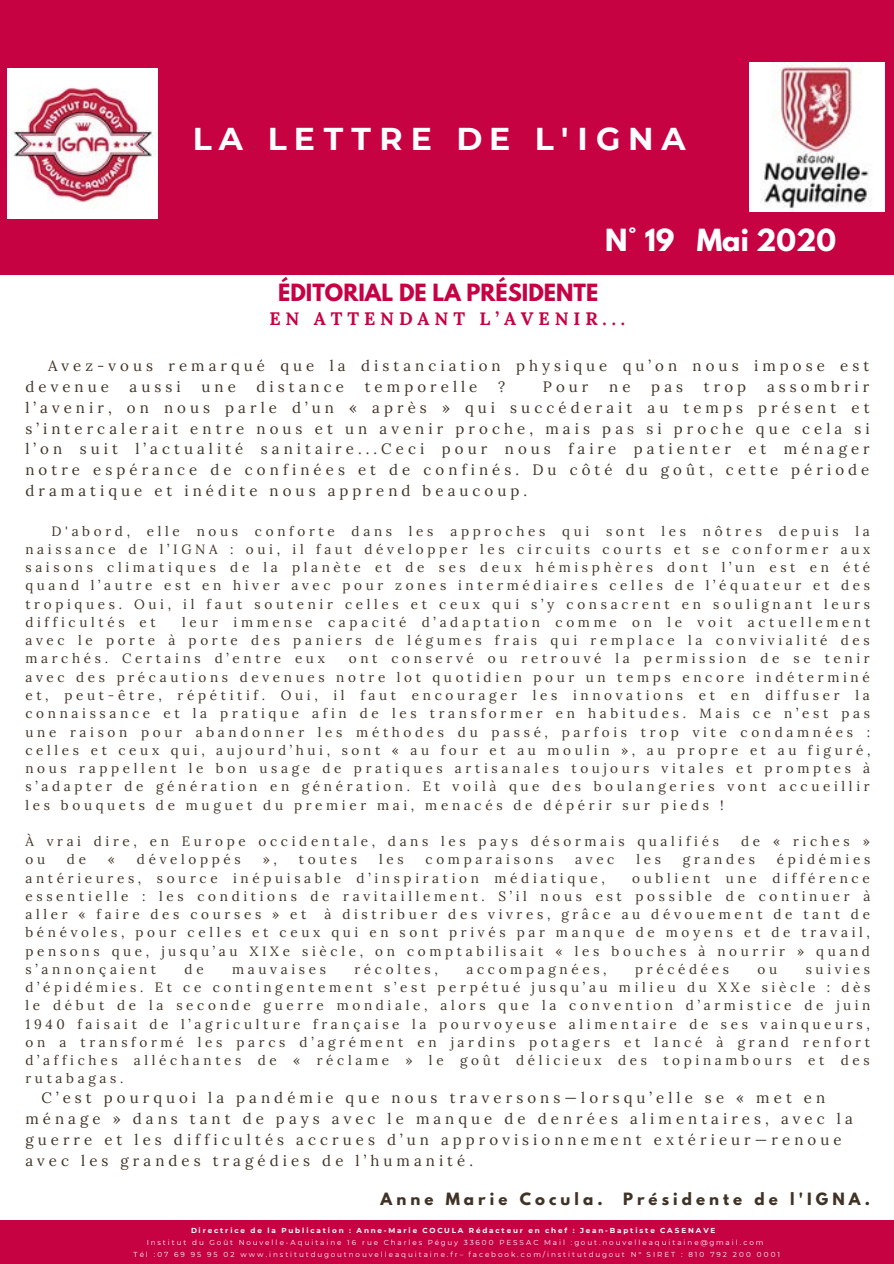
<style>
.page{position:relative;width:894px;height:1264px;background:#fff}
.page>*{position:absolute;margin:0;border:0;box-sizing:border-box;transform-origin:0 0}
.t1{font:700 31.5px "Montserrat";letter-spacing:.255em;color:#fff}
.t2{font:700 27px "League Spartan";color:#fff}
.t3{font:700 21px "League Spartan";color:#c60243}
.t4{font:700 18px "Lora";letter-spacing:.27em;color:#c60243}
.t5{font:15px/20.7px "Lora";letter-spacing:.27em;color:#403326}
.t6{font:700 15px "League Spartan";letter-spacing:.27em;color:#403326}
.t7{font:13.5px/18.3px "Lora";letter-spacing:.27em;color:#403326;text-align:justify}
.t8{font:7.2px/11.7px "Montserrat";letter-spacing:.27em;color:#fff;text-align:center}
.t9{font:700 7.2px "Montserrat";letter-spacing:.255em;color:#fff}
</style>
<div class="page">
<div style="left:0;top:1220px;width:893px;height:43px;background:#c60243"></div>
<div style="left:0;top:0;width:893px;height:274px;background:#c60243"></div>
<img style="left:8px;top:68px;width:150px;height:150px">
<img style="left:749px;top:63px;width:135px;height:148px">
<h1 class="t1" style="left:193px;top:116px;width:494px">LA LETTRE DE L'IGNA</h1>
<h2 class="t2" style="left:605px;top:227px;width:233px">N° 19 Mai 2020</h2>
<h3 class="t3" style="left:278px;top:282px;width:321px">ÉDITORIAL DE LA PRÉSIDENTE</h3>
<h3 class="t4" style="left:269px;top:307px;width:357px">EN ATTENDANT L’AVENIR...</h3>
<p class="t5" style="left:25px;top:355px;width:845px;text-indent:23px">Avez-vous remarqué que la distanciation physique qu’on nous impose est devenue</p>
<p class="t5" style="left:25px;top:376px;width:845px;text-align:justify;text-indent:741px">assombrir l’avenir, on nous parle d’un « après » qui succéderait au temps présent et s’intercalerait entre nous et un avenir proche, mais pas si proche que cela si l’on suit l’actualité sanitaire...Ceci pour nous faire patienter et ménager notre espérance de confinées et de confinés. Du côté du goût, cette période dramatique et inédite nous apprend beaucoup.</p>
<p class="t7" style="left:25px;top:521px;width:846px;text-indent:26px">D'abord, elle nous conforte dans les approches qui sont les nôtres depuis la naissance de l’IGNA : oui, il faut développer les circuits courts et se conformer aux saisons climatiques de la planète et de ses deux hémisphères dont l’un est en été quand l’autre est en hiver avec pour zones intermédiaires celles de l’équateur et des tropiques. Oui, il faut soutenir celles et ceux qui s’y consacrent en soulignant leurs difficultés et</p>
<p class="t5" style="left:130px;top:376px;width:53px">aussi</p>
<p class="t5" style="left:201px;top:376px;width:36px">une</p>
<p class="t5" style="left:256px;top:376px;width:89px">distance</p>
<p class="t5" style="left:364px;top:376px;width:114px">temporelle</p>
<p class="t5" style="left:498px;top:376px;width:9px">?</p>
<p class="t5" style="left:542px;top:376px;width:47px">Pour</p>
<p class="t5" style="left:609px;top:376px;width:23px">n e</p>
<p class="t5" style="left:651px;top:376px;width:33px">pas</p>
<p class="t5" style="left:703px;top:376px;width:44px">trop</p>
<p class="t7" style="left:25px;top:613px;width:846px;text-indent:157px">leur immense capacité d’adaptation comme on le voit actuellement avec le porte à porte des paniers de légumes frais qui remplace la convivialité des marchés. Certains d’entre eux</p>
<p class="t7" style="left:25px;top:649px;width:846px;text-indent:323px">ont conservé ou retrouvé la permission de se tenir avec des précautions devenues notre lot quotidien pour un temps encore indéterminé et, peut-être, répétitif. Oui, il faut encourager les innovations et en diffuser la connaissance et la pratique afin de les transformer en habitudes. Mais ce n’est pas une raison pour abandonner les méthodes du passé, parfois trop vite condamnées : celles et ceux qui, aujourd’hui, sont « au four et au moulin », au propre et au figuré, nous rappellent le bon usage de pratiques artisanales toujours vitales et promptes à s’adapter de génération en génération. Et voilà que des boulangeries vont accueillir les bouquets de muguet du premier mai, menacés de dépérir sur pieds !</p>
<p class="t7" style="left:25px;top:832px;width:694px">À vrai dire, en Europe occidentale, dans les pays désormais qualifiés</p>
<p class="t7" style="left:741px;top:832px;width:130px">de « riches »</p>
<p class="t7" style="left:25px;top:850px;width:21px">o u</p>
<p class="t7" style="left:67px;top:850px;width:21px">d e</p>
<p class="t7" style="left:108px;top:850px;width:9px">«</p>
<p class="t7" style="left:137px;top:850px;width:105px">développés</p>
<p class="t7" style="left:262px;top:850px;width:16px">» ,</p>
<p class="t7" style="left:299px;top:850px;width:60px">toutes</p>
<p class="t7" style="left:379px;top:850px;width:26px">les</p>
<p class="t7" style="left:425px;top:850px;width:129px">comparaisons</p>
<p class="t7" style="left:575px;top:850px;width:41px">avec</p>
<p class="t7" style="left:636px;top:850px;width:26px">les</p>
<p class="t7" style="left:682px;top:850px;width:74px">grandes</p>
<p class="t7" style="left:776px;top:850px;width:95px">épidémies</p>
<p class="t7" style="left:25px;top:868px;width:581px">antérieures, source inépuisable d’inspiration médiatique,</p>
<p class="t7" style="left:25px;top:868px;width:846px;text-indent:606px">oublient une différence essentielle : les conditions de ravitaillement. S’il nous est possible de continuer à aller « faire des courses » et</p>
<p class="t7" style="left:25px;top:905px;width:845px;text-indent:299px">à distribuer des vivres, grâce au dévouement de tant de bénévoles, pour celles et ceux qui en sont privés par manque de moyens et de travail, pensons que, jusqu’au XIXe siècle, on comptabilisait « les bouches à nourrir » quand s’annonçaient</p>
<p class="t7" style="left:184px;top:959px;width:21px">d e</p>
<p class="t7" style="left:232px;top:959px;width:95px">mauvaises</p>
<p class="t7" style="left:354px;top:959px;width:85px">récoltes,</p>
<p class="t7" style="left:466px;top:959px;width:142px">accompagnées,</p>
<p class="t7" style="left:635px;top:959px;width:95px">précédées</p>
<p class="t7" style="left:757px;top:959px;width:21px">o u</p>
<p class="t7" style="left:25px;top:959px;width:846px;text-indent:780px">suivies d’épidémies. Et ce contingentement s’est perpétué jusqu’au milieu du XXe siècle : dès le début de la seconde guerre mondiale, alors que la convention d’armistice de juin 1940 faisait de l’agriculture française la pourvoyeuse alimentaire de ses vainqueurs, on a transformé les parcs d’agrément en jardins potagers et lancé à grand renfort d’affiches alléchantes de « réclame » le goût délicieux des topinambours et des rutabagas.</p>
<p class="t5" style="left:25px;top:1087px;width:828px;text-indent:16px">C’est pourquoi la pandémie que nous traversons—lorsqu’elle se « met en ménage » dans tant de pays avec le manque de denrées alimentaires, avec la guerre et les difficultés accrues d’un approvisionnement extérieur—renoue avec les grandes tragédies de l’humanité.</p>
<p class="t6" style="left:380px;top:1191px;width:223px">Anne Marie Cocula.</p>
<p class="t6" style="left:622px;top:1191px;width:248px">Présidente de l'IGNA.</p>
<p class="t9" style="left:191px;top:1225px;width:525px">Directrice de la Publication : Anne-Marie COCULA Rédacteur en chef : Jean-Baptiste CASENAVE</p>
<p class="t8" style="left:133px;top:1236px;width:648px">Institut du Goût Nouvelle-Aquitaine 16 rue Charles Péguy 33600 PESSAC Mail :gout.nouvelleaquitaine@gmail.com<br>Tél :07 69 95 95 02 www.institutdugoutnouvelleaquitaine.fr– facebook.com/institutdugout N° SIRET : 810 792 200 0001</p>
</div>
